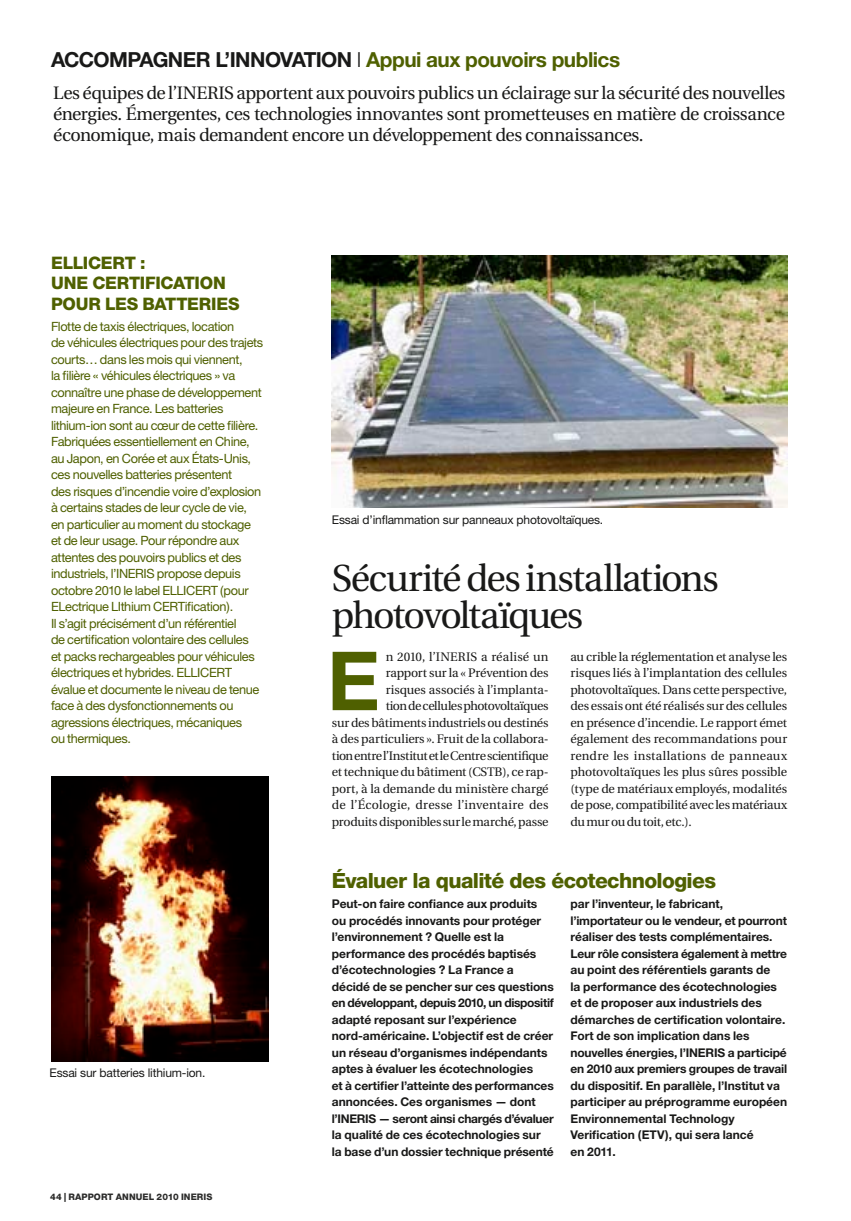
<style>
.page{position:relative;width:851px;height:1221px;background:#fff}
.page>*{position:absolute;margin:0;border:0;box-sizing:border-box;transform-origin:0 0}
.t1{font:700 81.75px "Helvetica Neue CE";color:#4f6000}
.t2{font:37.5px/37.2px "Utopia";letter-spacing:-.045em;color:#191918}
.t3{font:800 21px "Helvetica Neue";color:#4f6000}
.t4{font:700 20.85px "Helvetica Neue";letter-spacing:-.03em;color:#191918}
.t5{font:18px/20.7px "Utopia";letter-spacing:-.035em;color:#191918;text-align:justify}
.t6{font:800 17.25px/20.5px "Helvetica Neue";letter-spacing:-.015em;color:#4f6000}
.t7{font:12.75px/16.5px "Helvetica Neue";letter-spacing:-.03em;color:#4f6000}
.t8{font:12.3px/16.5px "Utopia";letter-spacing:-.015em;color:#191918;text-align:justify}
.t9{font:700 12px/16.5px "Helvetica Neue CE";letter-spacing:-.005em;color:#191918}
.t10{font:12px "Helvetica Neue";letter-spacing:-.015em;color:#191918}
.t11{font:800 9px "Helvetica Neue";letter-spacing:.01em;color:#2b2b2a}
.s1{font-weight:300}
.s2{color:#4f6000}
</style>
<div class="page">
<img style="left:332px;top:255px;width:455px;height:252px">
<img style="left:51px;top:776px;width:217px;height:285px">
<h3 class="t4" style="left:51px;top:47px;width:570px">ACCOMPAGNER L’INNOVATION <span class="s1">I</span> <span class="s2">Appui aux pouvoirs publics</span></h3>
<p class="t5" style="left:53px;top:83px;width:733px">Les équipes de l’INERIS apportent aux pouvoirs publics un éclairage sur la sécurité des nouvelles énergies. Émergentes, ces technologies innovantes sont prometteuses en matière de croissance économique, mais demandent encore un développement des connaissances.</p>
<h3 class="t6" style="left:51px;top:252px;width:190px">ELLICERT :<br>UNE CERTIFICATION<br>POUR LES BATTERIES</h3>
<p class="t7" style="left:51px;top:317px;width:214px">Flotte de taxis électriques, location<br>de véhicules électriques pour des trajets courts… dans les mois qui viennent,<br>la filière « véhicules électriques » va connaître une phase de développement majeure en France. Les batteries lithium-ion sont au cœur de cette filière.<br>Fabriquées essentiellement en Chine, au Japon, en Corée et aux États-Unis, ces nouvelles batteries présentent<br>des risques d’incendie voire d’explosion à certains stades de leur cycle de vie, en particulier au moment du stockage et de leur usage. Pour répondre aux attentes des pouvoirs publics et des industriels, l’INERIS propose depuis octobre 2010 le label Ellicert</p>
<p class="t7" style="left:51px;top:581px;width:210px;text-indent:169px">(pour<br>ELectrique LIthium CERTification).<br>Il s’agit précisément d’un référentiel<br>de certification volontaire des cellules et packs rechargeables pour véhicules électriques et hybrides. Ellicert<br>évalue et documente le niveau de tenue face à des dysfonctionnements ou agressions électriques, mécaniques ou thermiques.</p>
<p class="t10" style="left:50px;top:1065px;width:157px">Essai sur batteries lithium-ion.</p>
<p class="t11" style="left:50px;top:1190px;width:164px">44 | RAPPORT ANNUEL 2010 INERIS</p>
<p class="t10" style="left:332px;top:513px;width:273px">Essai d’inflammation sur panneaux photovoltaïques.</p>
<h2 class="t2" style="left:332px;top:560px;width:388px">Sécurité des installations photovoltaïques</h2>
<p class="t8" style="left:332px;top:648px;width:218px;text-align:right">n 2010, l’INERIS a réalisé un<br>rapport sur la « Prévention des<br>risques associés à l’implanta-<br>tion de cellules photovoltaïques<br>sur des bâtiments industriels ou destinés à des particuliers ». Fruit de la collabora&shy;tion entre l’Institut et le Centre scientifique et technique du bâtiment (CSTB), ce rap&shy;port, à la demande du ministère chargé de l’Écologie, dresse l’inventaire des produits disponibles sur le marché, passe</p>
<h1 class="t1" style="left:327px;top:630px;width:54px">E</h1>
<p class="t8" style="left:570px;top:648px;width:218px">au crible la réglementation et analyse les risques liés à l’implantation des cellules photovoltaïques. Dans cette perspective, des essais ont été réalisés sur des cellules en présence d’incendie. Le rapport émet également des recommandations pour rendre les installations de panneaux photovoltaïques les plus sûres possible (type de matériaux employés, modalités de pose, compatibilité avec les matériaux du mur ou du toit, etc.).</p>
<h3 class="t3" style="left:332px;top:867px;width:386px">ÉVALUER LA QUALITÉ DES ÉCOTECHNOLOGIES</h3>
<p class="t9" style="left:332px;top:895px;width:223px">Peut-on faire confiance aux produits ou procédés innovants pour protéger l’environnement ? Quelle est la performance des procédés baptisés d’écotechnologies ? La France a décidé de se pencher sur ces questions en développant, depuis 2010, un dispositif adapté reposant sur l’expérience nord-américaine. L’objectif est de créer un réseau d’organismes indépendants aptes à évaluer les écotechnologies<br>et à certifier l’atteinte des performances annoncées. Ces organismes — dont l’INERIS — seront ainsi chargés d’évaluer la qualité de ces écotechnologies sur<br>la base d’un dossier technique présenté</p>
<p class="t9" style="left:570px;top:895px;width:218px">par l’inventeur, le fabricant, l’importateur ou le vendeur, et pourront réaliser des tests complémentaires.<br>Leur rôle consistera également à mettre au point des référentiels garants de<br>la performance des écotechnologies et de proposer aux industriels des démarches de certification volontaire.<br>Fort de son implication dans les nouvelles énergies, l’INERIS a participé en 2010 aux premiers groupes de travail du dispositif. En parallèle, l’Institut va participer au préprogramme européen Environnemental Technology Verification (ETV), qui sera lancé<br>en 2011.</p>
</div>
